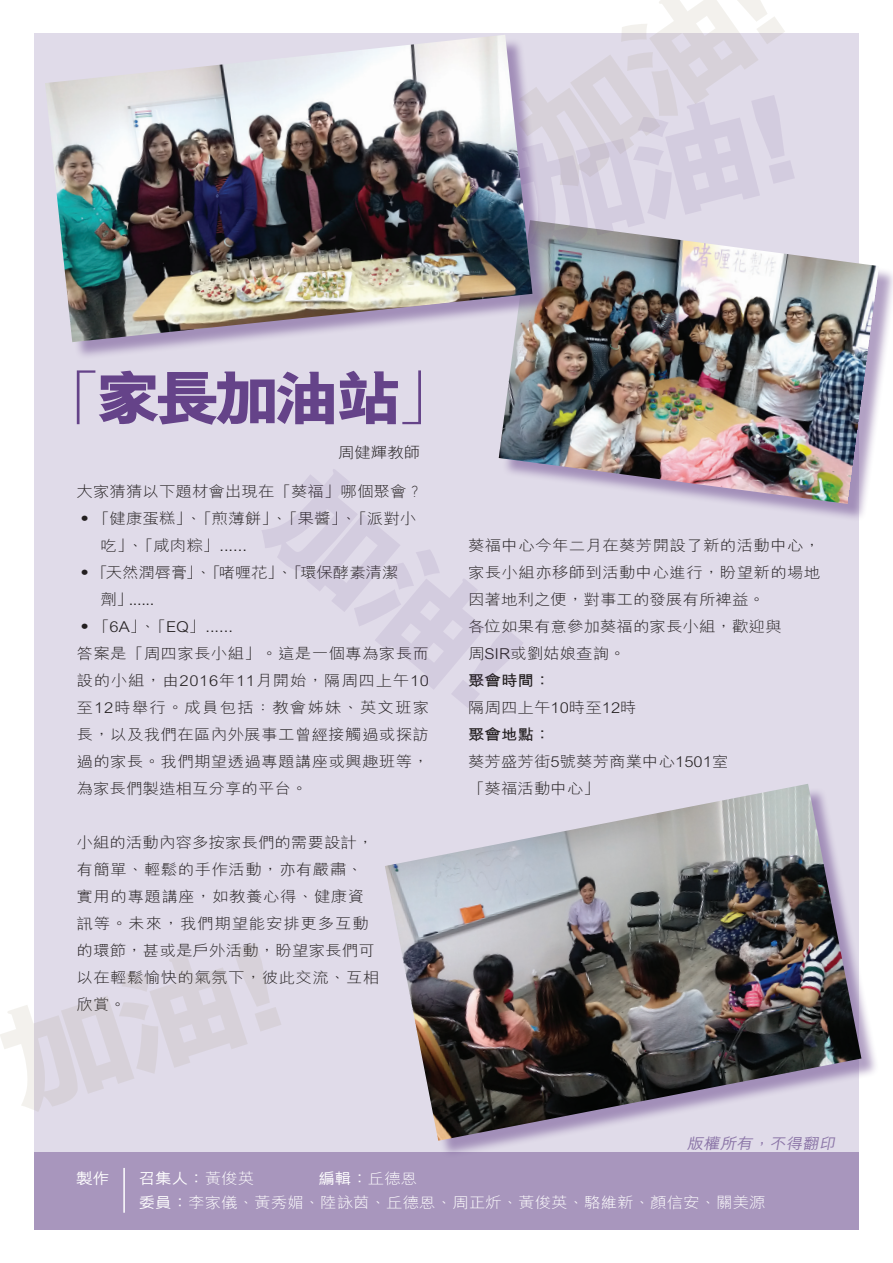
<style>
.page{position:relative;width:893px;height:1263px;background:#fff}
.page>*{position:absolute;margin:0;border:0;box-sizing:border-box;transform-origin:0 0}
.t1{font:800 60px "M Hei HK";letter-spacing:-.1em;color:#654389;scale:1.1 1}
.t2{font:300 15px/27px "M Hei HK";color:#231f20;scale:1.1 1}
.t3{font:300 15px/27px "M Hei HK";letter-spacing:.02em;color:#231f20;scale:1.1 1}
.t4{font:300 15px "M Hei HK";color:#fff;scale:1.1 1}
.t5{font:500 15px "M Hei HK";color:#fff;scale:1.1 1}
.t6{font:700 15px "M Hei HK";color:#231f20;scale:1.1 1}
.t7{font:italic 500 15px "M Hei HK";color:#8b75a7;scale:1.1 1}
.s1{font-weight:300}
.s2{font-weight:500}
</style>
<div class="page">
<div style="left:34px;top:34px;width:825px;height:1195px;background:#e0dbe9"></div>
<div style="left:34px;top:1152px;width:825px;height:77px;background:#a896bd"></div>
<hr style="left:123px;top:1168px;width:2px;height:45px;background:#fff">
<div style="left:501px;top:223px;width:392px;height:299px;background:#654389;opacity:.5"></div>
<img style="left:499px;top:223px;width:380px;height:281px">
<div style="left:388px;top:786px;width:492px;height:373px;background:#654389;opacity:.5"></div>
<img style="left:385px;top:784px;width:476px;height:357px">
<div style="left:48px;top:38px;width:503px;height:322px;background:#654389;opacity:.5"></div>
<img style="left:45px;top:35px;width:487px;height:307px">
<svg style="left:498px;top:457px;width:27px;height:65px"></svg>
<p class="t1" style="left:36px;top:358px;width:389px"><span class="s1">「</span>家長加油站<span class="s1">」</span></p>
<p class="t2" style="left:338px;top:439px;width:77px">周健輝教師</p>
<p class="t2" style="left:77px;top:477px;width:316px">大家猜猜以下題材會出現在「葵福」哪個聚會？</p>
<p class="t2" style="left:101px;top:504px;width:289px;text-indent:-24px">•「健康蛋糕」、「煎薄餅」、「果醬」、「派對小吃」、「咸肉粽」......</p>
<p class="t2" style="left:101px;top:558px;width:272px;text-indent:-24px">•「天然潤唇膏」、「啫喱花」、「環保酵素清潔劑」......</p>
<p class="t2" style="left:77px;top:612px;width:144px">•「6A」、「EQ」......</p>
<p class="t2" style="left:77px;top:639px;width:322px;text-align:justify">答案是「周四家長小組」。這是一個專為家長而設的小組，由2016年11月開始，隔周四上午10至12時舉行。成員包括：教會姊妹、英文班家長，以及我們在區內外展事工曾經接觸過或探訪過的家長。我們期望透過專題講座或興趣班等，為家長們製造相互分享的平台。</p>
<p class="t3" style="left:77px;top:828px;width:277px">小組的活動內容多按家長們的需要設計，有簡單、輕鬆的手作活動，亦有嚴肅、實用的專題講座，如教養心得、健康資訊等。未來，我們期望能安排更多互動的環節，甚或是戶外活動，盼望家長們可以在輕鬆愉快的氣氛下，彼此交流、互相欣賞。</p>
<p class="t2" style="left:468px;top:531px;width:322px;text-align:justify">葵福中心今年二月在葵芳開設了新的活動中心，家長小組亦移師到活動中心進行，盼望新的場地因著地利之便，對事工的發展有所裨益。</p>
<p class="t2" style="left:468px;top:612px;width:287px">各位如果有意參加葵福的家長小組，歡迎與</p>
<p class="t2" style="left:468px;top:639px;width:145px">周SIR或劉姑娘查詢。</p>
<p class="t6" style="left:468px;top:670px;width:76px">聚會時間：</p>
<p class="t2" style="left:468px;top:693px;width:155px">隔周四上午10時至12時</p>
<p class="t6" style="left:468px;top:724px;width:76px">聚會地點：</p>
<p class="t2" style="left:468px;top:747px;width:238px">葵芳盛芳街5號葵芳商業中心1501室</p>
<p class="t2" style="left:468px;top:774px;width:121px">「葵福活動中心」</p>
<p class="t7" style="left:687px;top:1132px;width:140px">版權所有，不得翻印</p>
<p class="t5" style="left:76px;top:1168px;width:31px">製作</p>
<p class="t5" style="left:139px;top:1168px;width:107px">召集人：<span class="s1">黃俊英</span></p>
<p class="t5" style="left:318px;top:1168px;width:91px">編輯：<span class="s1">丘德恩</span></p>
<p class="t4" style="left:139px;top:1192px;width:571px"><span class="s2">委員：</span>李家儀、黃秀媚、陸詠茵、丘德恩、周正炘、黃俊英、駱維新、顏信安、關美源</p>
</div>
